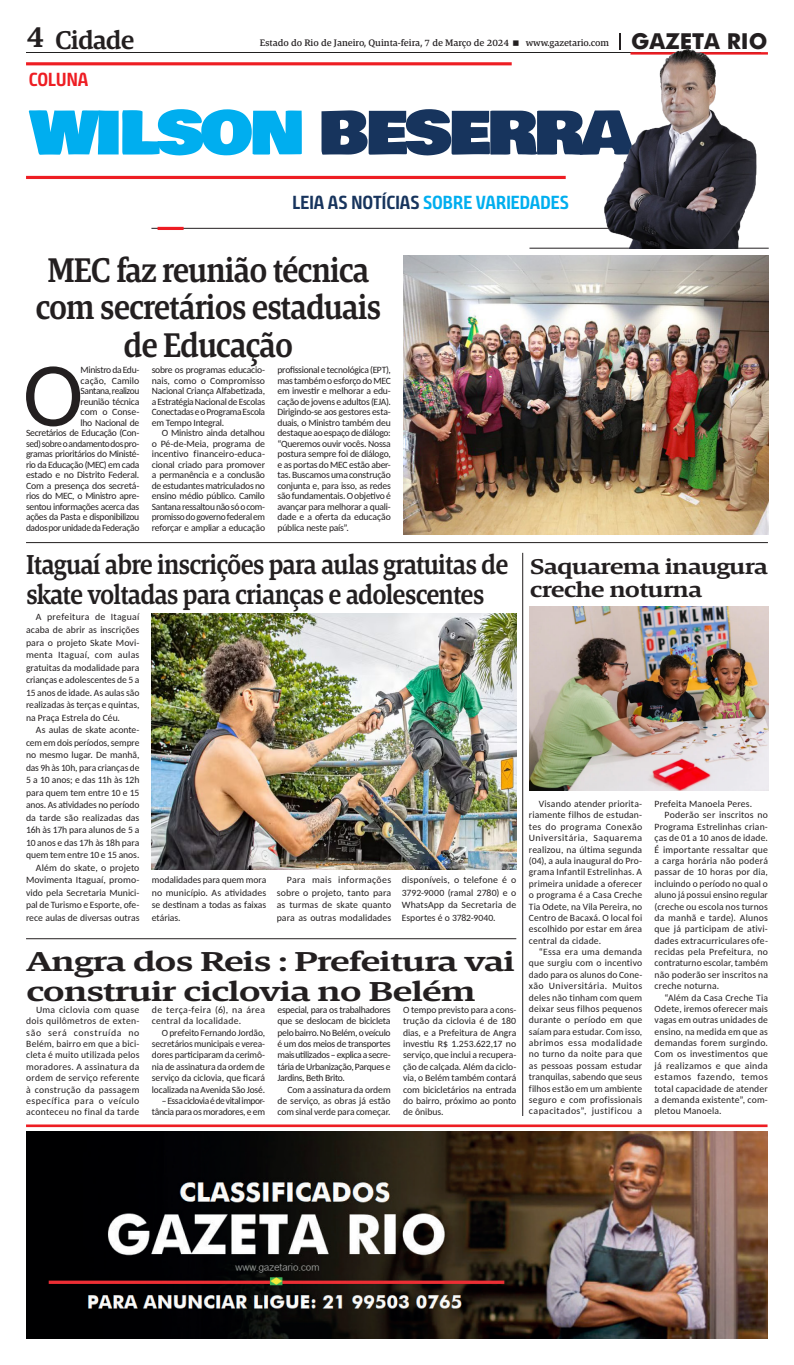
<style>
.page{position:relative;width:794px;height:1365px;background:#fff}
.page>*{position:absolute;margin:0;border:0;box-sizing:border-box;transform-origin:0 0}
.TEXTO_NORMAL_-_X{font:91.44px "Carlito";color:#231f20}
.Tit_-_4_col_-_2_linhas{font:58.62px "Bowlby One SC";letter-spacing:-.05em;color:#17345d;scale:1.12 1}
.Tit_-_5_col-2_linhas{font:600 35px/37.6px "Askan";letter-spacing:-.03em;color:#231f20;text-align:center;scale:.9 1}
.Tit_-_4_col_-_2_linhas-2{font:600 28px/29.8px "Askan";letter-spacing:-.03em;color:#231f20;scale:.89 1}
.Tit_-_4_col_-_2_linhas-3{font:600 28px/29.8px "Askan";letter-spacing:-.03em;color:#231f20;scale:1.38 1}
.Tit_-_2_col_-_2_linhas{font:600 26.25px "Askan";letter-spacing:-.03em;color:#231f20}
.Tit_-_3_col_-_3_linhas{font:600 21.88px/23.6px "Askan";letter-spacing:-.035em;color:#231f20;scale:1.22 1}
.t1{font:700 21.88px "Futura";color:#231f20}
.TEXTO_NORMAL{font:700 18.9px "Bunday Clean";letter-spacing:-.015em;color:#00aeef}
.TEXTO_NORMAL-2{font:700 18.9px "Bunday Clean";letter-spacing:-.02em;color:#ee1d23}
.TEXTO_NORMAL_-_X-2{font:9.62px/11.4px "Carlito";letter-spacing:-.005em;color:#231f20;text-align:justify}
.TEXTO_NORMAL_-_X-3{font:9.62px/10.5px "Carlito";letter-spacing:-.03em;color:#231f20;text-align:right}
.t2{font:500 9.62px "Askan";color:#231f20}
.TEXTO_NORMAL_-_X-4{font:9.62px/11.4px "Carlito";letter-spacing:-.035em;color:#231f20;text-align:right}
.TEXTO_NORMAL_-_X-5{font:9.62px/11.4px "Carlito";letter-spacing:.03em;color:#231f20}
.TEXTO_NORMAL_-_X-6{font:9.62px "Carlito";letter-spacing:.015em;color:#231f20}
.s1{font-size:30.54px}
.s2{color:#00aeef}
.s3{color:#17345d}
</style>
<div class="page">
<hr style="left:26px;top:53px;width:735px;height:1px;background:#212020">
<hr style="left:630px;top:52px;width:138px;height:3px;background:#ee1d23">
<hr style="left:151px;top:228px;width:530px;height:1px;background:#231f20">
<hr style="left:26px;top:62px;width:486px;height:3px;background:#ee1d23">
<hr style="left:26px;top:176px;width:540px;height:3px;background:#ee1d23">
<hr style="left:158px;top:227px;width:26px;height:3px;background:#ee1d23">
<hr style="left:529px;top:248px;width:239px;height:1px;background:#231f20">
<img style="left:595px;top:42px;width:171px;height:206px">
<hr style="left:26px;top:1124px;width:741px;height:2px;background:#ee1d23">
<img style="left:26px;top:1131px;width:741px;height:207px">
<img style="left:403px;top:255px;width:365px;height:280px">
<hr style="left:26px;top:542px;width:742px;height:1px;background:#231f20">
<hr style="left:26px;top:938px;width:490px;height:1px;background:#231f20">
<hr style="left:522px;top:553px;width:1px;height:562px;background:#231f20">
<img style="left:152px;top:613px;width:364px;height:256px">
<img style="left:530px;top:606px;width:238px;height:184px">
<p class="Tit_-_2_col_-_2_linhas" style="left:26px;top:24px;width:110px"><span class="s1">4</span> Cidade</p>
<p class="t2" style="left:260px;top:37px;width:251px">Estado do Rio de Janeiro, Quinta-feira, 7 de Março de 2024</p>
<p class="t2" style="left:525px;top:37px;width:85px">www.gazetario.com</p>
<h3 class="t1" style="left:631px;top:25px;width:138px">GAZETA RIO</h3>
<p class="TEXTO_NORMAL-2" style="left:29px;top:67px;width:61px">COLUNA</p>
<p class="Tit_-_4_col_-_2_linhas" style="left:30px;top:89px;width:540px"><span class="s2">WILSON</span> BESERRA</p>
<p class="TEXTO_NORMAL" style="left:292px;top:190px;width:278px"><span class="s3">LEIA AS NOTÍCIAS</span> SOBRE VARIEDADES</p>
<p class="Tit_-_5_col-2_linhas" style="left:35px;top:251px;width:386px">MEC faz reunião técnica com secretários estaduais de Educação</p>
<p class="TEXTO_NORMAL_-_X" style="left:23px;top:333px;width:62px">O</p>
<p class="TEXTO_NORMAL_-_X-2" style="left:277px;top:364px;width:115px;line-height:10.5px">profissional e tecnológica (EPT), mas também o esforço do MEC em investir e melhorar a edu&shy;cação de jovens e adultos (EJA).<br>Dirigindo-se aos gestores esta&shy;duais, o Ministro também deu destaque ao espaço de diálogo: “Queremos ouvir vocês. Nossa postura sempre foi de diálogo, e as portas do MEC estão aber&shy;tas. Buscamos uma construção conjunta e, para isso, as redes são fundamentais. O objetivo é avançar para melhorar a quali&shy;dade e a oferta da educação pública neste país”.</p>
<p class="TEXTO_NORMAL_-_X-3" style="left:26px;top:364px;width:115px">Ministro da Edu-<br>cação, Camilo<br>Santana, realizou<br>reunião técnica<br>com o Conse-<br>lho Nacional de<br>Secretários de Educação (Con&shy;sed) sobre o andamento dos pro&shy;gramas prioritários do Ministé&shy;rio da Educação (MEC) em cada estado e no Distrito Federal.<br>Com a presença dos secretá&shy;rios do MEC, o Ministro apre&shy;sentou informações acerca das ações da Pasta e disponibilizou dados por unidade da Federação</p>
<p class="TEXTO_NORMAL_-_X-2" style="left:152px;top:364px;width:115px;line-height:10.5px">sobre os programas educacio&shy;nais, como o Compromisso Nacional Criança Alfabetizada, a Estratégia Nacional de Escolas Conectadas e o Programa Escola em Tempo Integral.</p>
<p class="TEXTO_NORMAL_-_X-2" style="left:152px;top:427px;width:115px;line-height:10.5px;text-indent:10px">O Ministro ainda detalhou o Pé-de-Meia, programa de incentivo financeiro-educa&shy;cional criado para promover a permanência e a conclusão de estudantes matriculados no ensino médio público. Camilo Santana ressaltou não só o com&shy;promisso do governo federal em reforçar e ampliar a educação</p>
<p class="Tit_-_4_col_-_2_linhas-2" style="left:26px;top:549px;width:543px">Itaguaí abre inscrições para aulas gratuitas de skate voltadas para crianças e adolescentes</p>
<p class="TEXTO_NORMAL_-_X-2" style="left:26px;top:610px;width:115px;line-height:12.5px;text-indent:10px">A prefeitura de Itaguaí acaba de abrir as inscrições para o projeto Skate Movi&shy;menta Itaguaí, com aulas gratuitas da modalidade para crianças e adolescentes de 5 a 15 anos de idade. As aulas são realizadas às terças e quintas, na Praça Estrela do Céu.</p>
<p class="TEXTO_NORMAL_-_X-2" style="left:26px;top:723px;width:115px;line-height:12.5px;text-indent:10px">As aulas de skate aconte&shy;cem em dois períodos, sempre no mesmo lugar. De manhã, das 9h às 10h, para crianças de 5 a 10 anos; e das 11h às 12h para quem tem entre 10 e 15 anos. As atividades no período da tarde são realizadas das 16h às 17h para alunos de 5 a 10 anos e das 17h às 18h para quem tem entre 10 e 15 anos.</p>
<p class="TEXTO_NORMAL_-_X-2" style="left:26px;top:860px;width:115px;line-height:12.5px;text-indent:10px">Além do skate, o projeto Movimenta Itaguaí, promo&shy;vido pela Secretaria Munici&shy;pal de Turismo e Esporte, ofe&shy;rece aulas de diversas outras</p>
<p class="TEXTO_NORMAL_-_X-2" style="left:152px;top:873px;width:116px;line-height:12.5px">modalidades para quem mora no município. As atividades se destinam a todas as faixas etárias.</p>
<p class="TEXTO_NORMAL_-_X-2" style="left:277px;top:873px;width:116px;line-height:12.5px;text-indent:10px">Para mais informações sobre o projeto, tanto para as turmas de skate quanto para as outras modalidades</p>
<p class="TEXTO_NORMAL_-_X-2" style="left:402px;top:873px;width:116px;line-height:12.5px">disponíveis, o telefone é o 3792-9000 (ramal 2780) e o WhatsApp da Secretaria de Esportes é o 3782-9040.</p>
<p class="Tit_-_4_col_-_2_linhas-3" style="left:26px;top:946px;width:356px">Angra dos Reis : Prefeitura vai construir ciclovia no Belém</p>
<p class="TEXTO_NORMAL_-_X-2" style="left:26px;top:1003px;width:115px;text-indent:10px">Uma ciclovia com quase dois quilômetros de exten&shy;são será construída no Belém, bairro em que a bici&shy;cleta é muito utilizada pelos moradores. A assinatura da ordem de serviço referente à construção da passagem específica para o veículo aconteceu no final da tarde</p>
<p class="TEXTO_NORMAL_-_X-5" style="left:152px;top:1003px;width:115px">de terça-feira (6), na área central da localidade.</p>
<p class="TEXTO_NORMAL_-_X-2" style="left:277px;top:1003px;width:115px">especial, para os trabalhadores que se deslocam de bicicleta pelo bairro. No Belém, o veículo é um dos meios de transportes mais utilizados – explica a secre&shy;tária de Urbanização, Parques e Jardins, Beth Brito.</p>
<p class="TEXTO_NORMAL_-_X-2" style="left:277px;top:1083px;width:115px;text-indent:10px">Com a assinatura da ordem de serviço, as obras já estão com sinal verde para começar.</p>
<p class="TEXTO_NORMAL_-_X-2" style="left:403px;top:1003px;width:115px">O tempo previsto para a cons&shy;trução da ciclovia é de 180 dias, e a Prefeitura de Angra investiu R$ 1.253.622,17 no serviço, que inclui a recupera&shy;ção de calçada. Além da ciclo&shy;via, o Belém também contará com bicicletários na entrada do bairro, próximo ao ponto de ônibus.</p>
<p class="TEXTO_NORMAL_-_X-2" style="left:152px;top:1026px;width:115px;text-indent:10px">O prefeito Fernando Jordão, secretários municipais e verea&shy;dores participaram da cerimô&shy;nia de assinatura da ordem de serviço da ciclovia, que ficará localizada na Avenida São José.</p>
<p class="TEXTO_NORMAL_-_X-4" style="left:152px;top:1094px;width:115px">– Essa ciclovia é de vital impor&shy;tância para os moradores, e em</p>
<p class="Tit_-_3_col_-_3_linhas" style="left:530px;top:554px;width:197px">Saquarema inaugura creche noturna</p>
<p class="TEXTO_NORMAL_-_X-2" style="left:529px;top:797px;width:115px;text-indent:10px">Visando atender priorita&shy;riamente filhos de estudan&shy;tes do programa Conexão Universitária, Saquarema realizou, na última segunda (04), a aula inaugural do Pro&shy;grama Infantil Estrelinhas. A primeira unidade a oferecer o programa é a Casa Creche Tia Odete, na Vila Pereira, no Centro de Bacaxá. O local foi escolhido por estar em área central da cidade.</p>
<p class="TEXTO_NORMAL_-_X-2" style="left:529px;top:945px;width:115px;text-indent:10px">“Essa era uma demanda que surgiu com o incentivo dado para os alunos do Cone&shy;xão Universitária. Muitos deles não tinham com quem deixar seus filhos pequenos durante o período em que saíam para estudar. Com isso, abrimos essa modalidade no turno da noite para que as pessoas possam estudar tranquilas, sabendo que seus filhos estão em um ambiente seguro e com profissionais capacitados”, justificou a</p>
<p class="TEXTO_NORMAL_-_X-6" style="left:654px;top:797px;width:99px">Prefeita Manoela Peres.</p>
<p class="TEXTO_NORMAL_-_X-2" style="left:654px;top:809px;width:115px;text-indent:10px">Poderão ser inscritos no Programa Estrelinhas crian&shy;ças de 01 a 10 anos de idade.<br>É importante ressaltar que a carga horária não poderá passar de 10 horas por dia, incluindo o período no qual o aluno já possui ensino regular (creche ou escola nos turnos da manhã e tarde). Alunos que já participam de ativi&shy;dades extracurriculares ofe&shy;recidas pela Prefeitura, no contraturno escolar, também não poderão ser inscritos na creche noturna.</p>
<p class="TEXTO_NORMAL_-_X-2" style="left:654px;top:991px;width:115px;text-indent:10px">“Além da Casa Creche Tia Odete, iremos oferecer mais vagas em outras unidades de ensino, na medida em que as demandas forem surgindo.<br>Com os investimentos que já realizamos e que ainda estamos fazendo, temos total capacidade de atender a demanda existente”, com&shy;pletou Manoela.</p>
</div>
